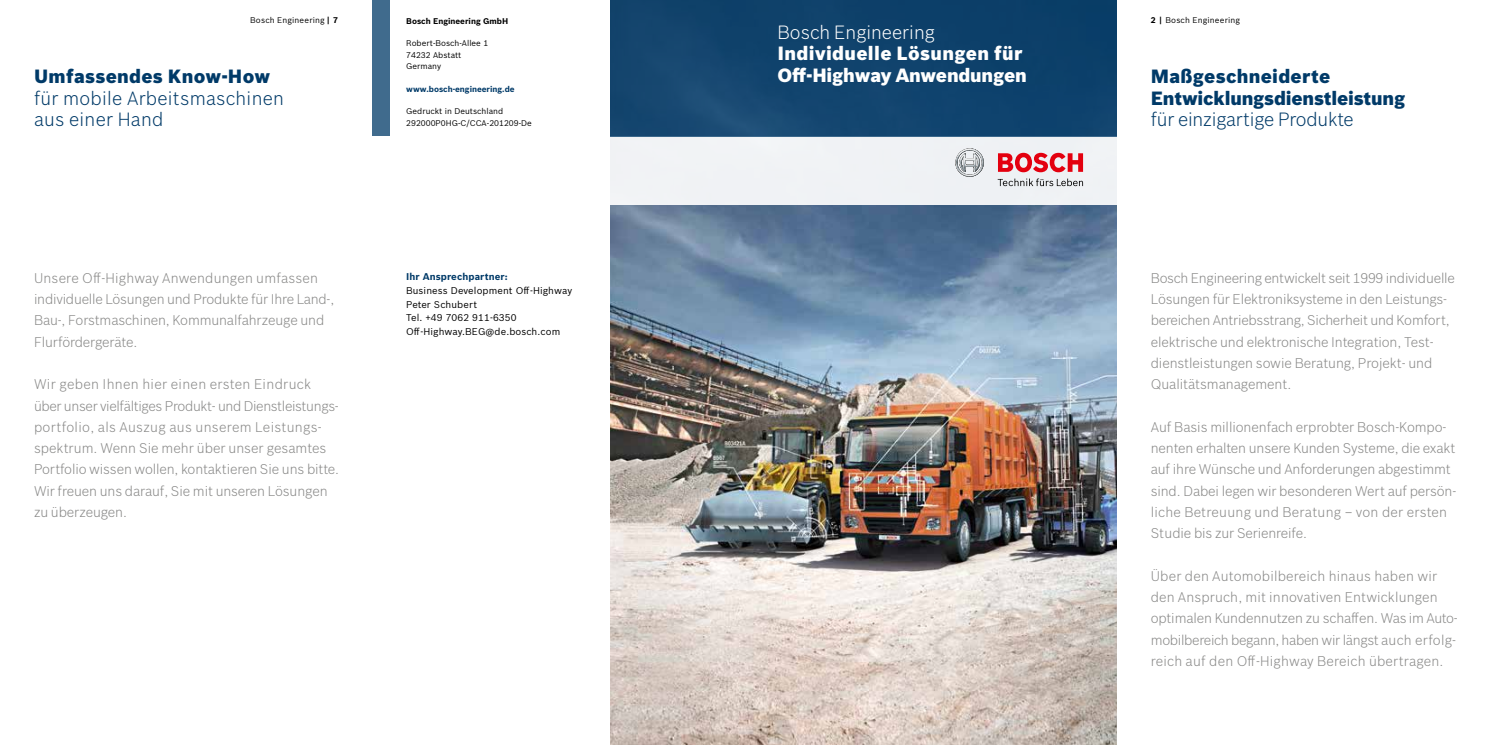
<style>
.page{position:relative;width:1489px;height:745px;background:#fff}
.page>*{position:absolute;margin:0;border:0;box-sizing:border-box;transform-origin:0 0}
.t1{font:900 18.75px/21.2px "Bosch Sans";letter-spacing:.005em;color:#003a68}
.t2{font:900 18.75px/21.2px "Bosch Sans";letter-spacing:.02em;color:#fff}
.t3{font:300 18.75px/21.2px "Bosch Sans";letter-spacing:.015em;color:#003a68}
.t4{font:300 18.75px "Bosch Sans";letter-spacing:-.01em;color:#003a68}
.t5{font:300 18.75px "Bosch Sans";color:#fff}
.t6{font:300 13.75px/21.2px "Bosch Sans";letter-spacing:-.01em;color:#878786}
.t7{font:300 13.75px/21.2px "Bosch Sans";letter-spacing:.01em;color:#878786}
.t8{font:9.62px/13.6px "Bosch Sans";letter-spacing:.01em;color:#000}
.t9{font:700 9.62px "Bosch Sans";letter-spacing:.01em;color:#003a68}
.t10{font:8.12px/11.4px "Bosch Sans";color:#000}
.t11{font:8.12px "Bosch Sans";letter-spacing:.02em;color:#000}
.t12{font:700 8.12px "Bosch Sans";color:#003a68}
.t13{font:700 8.12px "Bosch Sans";color:#000}
.s1{font-weight:700}
</style>
<div class="page">
<img style="left:610px;top:204px;width:506px;height:540px">
<div style="left:372px;top:0;width:17px;height:136px;background:#406b8d"></div>
<div style="left:525px;top:136px;width:598px;height:68px;background:linear-gradient(to right,#f8f9fa,#eceff2)"></div>
<div style="left:610px;top:0;width:507px;height:136px;background:#10436d"></div>
<svg style="left:955px;top:148px;width:29px;height:29px"></svg>
<svg style="left:997px;top:178px;width:85px;height:8px"></svg>
<svg style="left:997px;top:153px;width:85px;height:19px;background:#e7656f"></svg>
<p class="t11" style="left:250px;top:14px;width:90px">Bosch Engineering <span class="s1">| 7</span></p>
<h1 class="t1" style="left:34px;top:65px;width:238px">Umfassendes Know-How</h1>
<h1 class="t3" style="left:34px;top:86px;width:251px">für mobile Arbeitsmaschinen aus einer Hand</h1>
<p class="t6" style="left:34px;top:266px;width:302px">Unsere Off-Highway Anwendungen umfassen individuelle Lösungen und Produkte für Ihre Land-, Bau-, Forstmaschinen, Kommunalfahrzeuge und Flurfördergeräte.</p>
<p class="t6" style="left:34px;top:372px;width:306px">Wir geben Ihnen hier einen ersten Eindruck über unser vielfältiges Produkt- und Dienstleistungs&shy;portfolio, als Auszug aus unserem Leistungs&shy;spektrum. Wenn Sie mehr über unser gesamtes Portfolio wissen wollen, kontaktieren Sie uns bitte.<br>Wir freuen uns darauf, Sie mit unseren Lösungen zu überzeugen.</p>
<p class="t13" style="left:406px;top:15px;width:103px">Bosch Engineering GmbH</p>
<p class="t10" style="left:406px;top:37px;width:83px">Robert-Bosch-Allee 1<br>74232 Abstatt<br>Germany</p>
<p class="t12" style="left:406px;top:83px;width:110px">www.bosch-engineering.de</p>
<p class="t10" style="left:406px;top:105px;width:127px">Gedruckt in Deutschland<br>292000P0HG-C/CCA-201209-De</p>
<p class="t9" style="left:406px;top:269px;width:103px">Ihr Ansprechpartner:</p>
<p class="t8" style="left:406px;top:283px;width:167px">Business Development Off-Highway<br>Peter Schubert<br>Tel. +49 7062 911-6350<br>Off-Highway.BEG@de.bosch.com</p>
<h1 class="t5" style="left:777px;top:19px;width:159px">Bosch Engineering</h1>
<h1 class="t2" style="left:777px;top:42px;width:251px">Individuelle Lösungen für<br>Off-Highway Anwendungen</h1>
<p class="t11" style="left:1150px;top:14px;width:91px"><span class="s1">2 |</span> Bosch Engineering</p>
<h1 class="t1" style="left:1150px;top:65px;width:256px">Maßgeschneiderte<br>Entwicklungsdienstleistung</h1>
<h1 class="t4" style="left:1150px;top:106px;width:204px">für einzigartige Produkte</h1>
<p class="t6" style="left:1150px;top:266px;width:306px">Bosch Engineering entwickelt seit 1999 individuelle Lösungen für Elektroniksysteme in den Leistungs&shy;bereichen Antriebsstrang, Sicherheit und Komfort, elektrische und elektronische Integration, Test&shy;dienstleistungen sowie Beratung, Projekt- und Qualitätsmanagement.</p>
<p class="t6" style="left:1150px;top:415px;width:307px">Auf Basis millionenfach erprobter Bosch-Kompo&shy;nenten erhalten unsere Kunden Systeme, die exakt auf ihre Wünsche und Anforderungen abgestimmt sind. Dabei legen wir besonderen Wert auf persön&shy;liche Betreuung und Beratung – von der ersten Studie bis zur Serienreife.</p>
<p class="t7" style="left:1150px;top:564px;width:308px">Über den Automobilbereich hinaus haben wir den Anspruch, mit innovativen Entwicklungen optimalen Kundennutzen zu schaffen. Was im Auto&shy;mobilbereich begann, haben wir längst auch erfolg&shy;reich auf den Off-Highway Bereich übertragen.</p>
</div>
